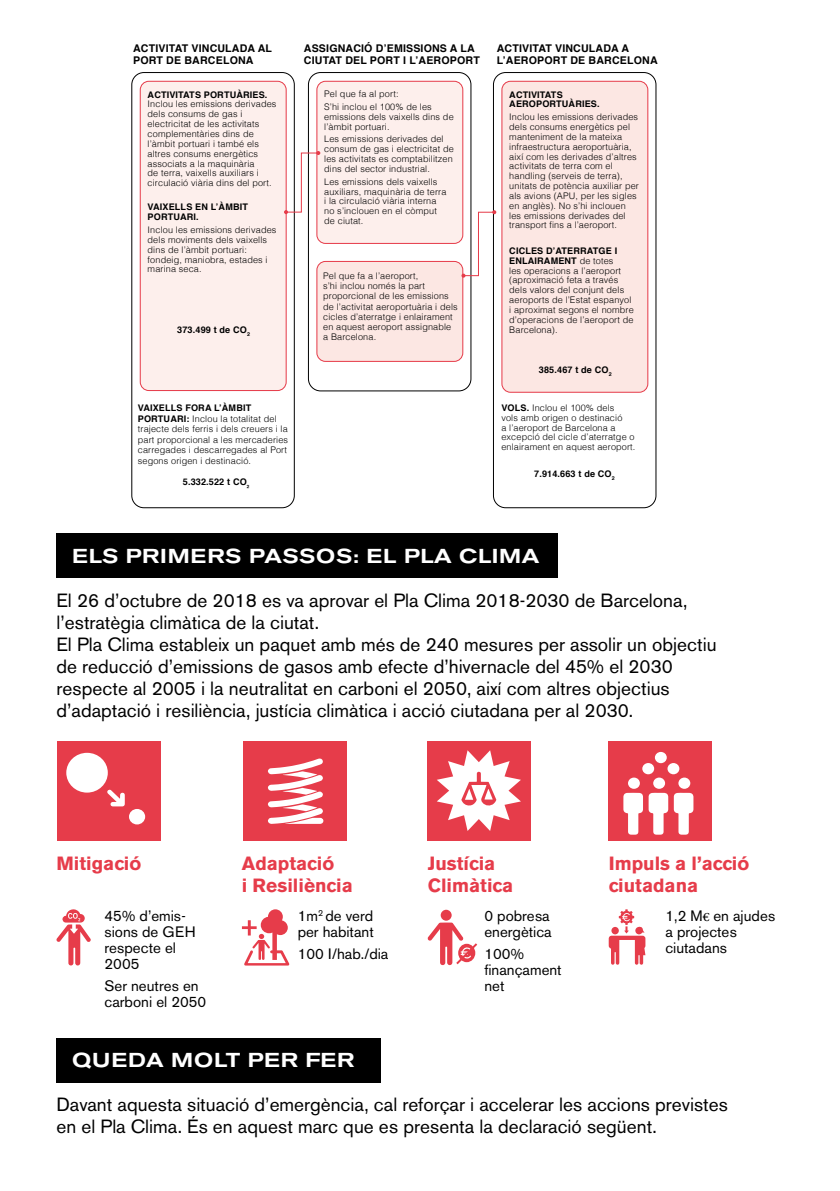
<style>
.page{position:relative;width:840px;height:1191px;background:#fff}
.page>*{position:absolute;margin:0;border:0;box-sizing:border-box;transform-origin:0 0}
.t1{font:500 expanded 20px "Akzidenz Grotesk BE";letter-spacing:.04em;color:#fff}
.t2{font:19px/22px "Akzidenz Grotesk BE";color:#000}
.t3{font:700 19px/22.8px "Akzidenz Grotesk BE";color:#e63c4a}
.t4{font:15px/16px "Akzidenz Grotesk BE";color:#000}
.t5{font:700 10.6px/12.2px "Helvetica";letter-spacing:.015em;color:#000}
.t6{font:300 9px/9.8px "Helvetica";letter-spacing:.015em;color:#000}
.t7{font:700 9px/9.8px "Helvetica";letter-spacing:.015em;color:#000}
.s1{font-weight:700}
.s2{font-family:"Minion Pro"}
</style>
<div class="page">
<div style="left:56px;top:533px;width:501px;height:44px;background:#000"></div>
<div style="left:56px;top:1037px;width:325px;height:45px;background:#000"></div>
<div style="left:58px;top:741px;width:103px;height:99px;background:#e63c4a"></div>
<svg style="left:107px;top:789px;width:18px;height:17px"></svg>
<div style="left:66px;top:753px;width:42px;height:39px;background:#fff;border-radius:50%"></div>
<div style="left:129px;top:809px;width:16px;height:15px;background:#fff;border-radius:50%"></div>
<div style="left:243px;top:741px;width:103px;height:99px;background:#e63c4a"></div>
<div style="left:427px;top:741px;width:103px;height:99px;background:#e63c4a"></div>
<svg style="left:437px;top:750px;width:83px;height:81px"></svg>
<div style="left:608px;top:741px;width:103px;height:99px;background:#e63c4a"></div>
<svg style="left:623px;top:793px;width:19px;height:41px"></svg>
<svg style="left:673px;top:792px;width:20px;height:42px"></svg>
<svg style="left:648px;top:792px;width:19px;height:42px"></svg>
<div style="left:654px;top:752px;width:12px;height:11px;background:#fff;border-radius:50%"></div>
<div style="left:667px;top:763px;width:12px;height:11px;background:#fff;border-radius:50%"></div>
<div style="left:642px;top:763px;width:11px;height:11px;background:#fff;border-radius:50%"></div>
<svg style="left:652px;top:777px;width:12px;height:12px"></svg>
<div style="left:678px;top:777px;width:12px;height:12px;background:#fff;border-radius:50%"></div>
<svg style="left:627px;top:777px;width:12px;height:12px"></svg>
<svg style="left:267px;top:758px;width:56px;height:66px"></svg>
<svg style="left:56px;top:909px;width:35px;height:56px"></svg>
<svg style="left:242px;top:909px;width:47px;height:56px"></svg>
<svg style="left:608px;top:909px;width:37px;height:56px"></svg>
<div style="left:440px;top:909px;width:11px;height:11px;background:#e63c4a;border-radius:50%"></div>
<svg style="left:427px;top:922px;width:51px;height:44px"></svg>
<div style="left:140px;top:81px;width:146px;height:309px;background:#fdefec;border-radius:9px"></div>
<div style="left:140px;top:81px;width:146px;height:310px;border:1px solid #e63c4a;border-radius:9px"></div>
<div style="left:317px;top:81px;width:145px;height:162px;background:#fdefec;border-radius:9px"></div>
<div style="left:316px;top:81px;width:147px;height:163px;border:1px solid #e63c4a;border-radius:9px"></div>
<div style="left:317px;top:261px;width:145px;height:100px;background:#fce7e3;border-radius:9px"></div>
<div style="left:316px;top:261px;width:147px;height:101px;border:1px solid #e63c4a;border-radius:9px"></div>
<div style="left:501px;top:81px;width:146px;height:311px;background:#fce7e3;border-radius:9px"></div>
<div style="left:501px;top:81px;width:147px;height:312px;border:1px solid #e63c4a;border-radius:9px"></div>
<div style="left:132px;top:72px;width:162px;height:436px;border:1px solid #000;border-radius:12px"></div>
<div style="left:308px;top:72px;width:163px;height:319px;border:1px solid #000;border-radius:12px"></div>
<div style="left:493px;top:72px;width:162px;height:436px;border:1px solid #000;border-radius:12px"></div>
<svg style="left:284px;top:151px;width:36px;height:63px"></svg>
<svg style="left:461px;top:210px;width:35px;height:68px"></svg>
<h4 class="t5" style="left:133px;top:42px;width:140px">ACTIVITAT VINCULADA AL<br>PORT DE BARCELONA</h4>
<p class="t6" style="left:147px;top:89px;width:130px"><span class="s1">ACTIVITATS PORTUÀRIES.<br></span>Inclou les emissions derivades dels consums de gas i electricitat de les activitats complementàries dins de l’àmbit portuari i també els altres consums energètics associats a la maquinària<br>de terra, vaixells auxiliars i circulació viària dins del port.</p>
<p class="t7" style="left:147px;top:202px;width:102px">VAIXELLS EN L’ÀMBIT<br>PORTUARI.</p>
<p class="t6" style="left:147px;top:224px;width:130px">Inclou les emissions derivades dels moviments dels vaixells dins de l’àmbit portuari: fondeig, maniobra, estades i marina seca.</p>
<p class="t7" style="left:177px;top:325px;width:74px">373.499 t de CO<sub>2</sub></p>
<h4 class="t5" style="left:304px;top:42px;width:177px">ASSIGNACIÓ D’EMISSIONS A LA<br>CIUTAT DEL PORT I L’AEROPORT</h4>
<p class="t6" style="left:324px;top:87px;width:109px;line-height:12.8px">Pel que fa al port:<br>S’hi inclou el 100% de les</p>
<p class="t6" style="left:324px;top:111px;width:131px">emissions dels vaixells dins de l’àmbit portuari.</p>
<p class="t6" style="left:324px;top:134px;width:131px">Les emissions derivades del consum de gas i electricitat de les activitats es comptabilitzen dins del sector industrial.</p>
<p class="t6" style="left:324px;top:176px;width:124px">Les emissions dels vaixells auxiliars, maquinària de terra i la circulació viària interna no s’inclouen en el còmput de ciutat.</p>
<p class="t6" style="left:323px;top:270px;width:136px">Pel que fa a l’aeroport,<br>s’hi inclou només la part proporcional de les emissions de l’activitat aeroportuària i dels cicles d’aterratge i enlairament en aquest aeroport assignable a Barcelona.</p>
<p class="t6" style="left:138px;top:402px;width:152px;line-height:10.6px"><span class="s1">VAIXELLS FORA L’ÀMBIT<br>PORTUARI:</span> Inclou la totalitat del trajecte dels ferris i dels creuers i la part proporcional a les mercaderies carregades i descarregades al Port segons origen i destinació.</p>
<p class="t7" style="left:183px;top:477px;width:68px">5.332.522 t CO₂</p>
<h4 class="t5" style="left:496px;top:42px;width:162px">ACTIVITAT VINCULADA A<br>L’AEROPORT DE BARCELONA</h4>
<p class="t7" style="left:509px;top:90px;width:92px">ACTIVITATS<br>AEROPORTUÀRIES.</p>
<p class="t6" style="left:509px;top:111px;width:131px">Inclou les emissions derivades dels consums energètics pel manteniment de la mateixa infraestructura aeroportuària, així com les derivades d’altres activitats de terra com el handling (serveis de terra), unitats de potència auxiliar per als avions (APU, per les sigles en anglès). No s’hi inclouen les emissions derivades del transport fins a l’aeroport.</p>
<p class="t6" style="left:509px;top:245px;width:126px"><span class="s1">CICLES D’ATERRATGE I<br>ENLAIRAMENT</span> de totes<br>les operacions a l’aeroport (aproximació feta a través dels valors del conjunt dels aeroports de l’Estat espanyol i aproximat segons el nombre d’operacions de l’aeroport de<br>Barcelona).</p>
<p class="t7" style="left:538px;top:365px;width:74px">385.467 t de CO<sub>2</sub></p>
<p class="t6" style="left:501px;top:402px;width:135px"><span class="s1">VOLS.</span> Inclou el 100% dels<br>vols amb origen o destinació<br>a l’aeroport de Barcelona a excepció del cicle d’aterratge o enlairament en aquest aeroport.</p>
<p class="t7" style="left:534px;top:469px;width:82px">7.914.663 t de CO<sub>2</sub></p>
<h3 class="t1" style="left:72px;top:543px;width:468px">ELS PRIMERS PASSOS: EL PLA CLIMA</h3>
<p class="t2" style="left:56px;top:589px;width:632px">El 26 d’octubre de 2018 es va aprovar el Pla Clima 2018-2030 de Barcelona, l’estratègia climàtica de la ciutat.</p>
<p class="t2" style="left:56px;top:633px;width:661px">El Pla Clima estableix un paquet amb més de 240 mesures per assolir un objectiu de reducció d’emissions de gasos amb efecte d’hivernacle del 45% el 2030 respecte al 2005 i la neutralitat en carboni el 2050, així com altres objectius d’adaptació i resiliència, justícia climàtica i acció ciutadana per al 2030.</p>
<p class="t3" style="left:56px;top:851px;width:86px">Mitigació</p>
<p class="t4" style="left:104px;top:908px;width:93px">45% d’emis&shy;sions de GEH respecte el<br>2005</p>
<p class="t4" style="left:104px;top:977px;width:103px">Ser neutres en carboni el 2050</p>
<p class="t3" style="left:242px;top:851px;width:112px">Adaptació<br>i Resiliència</p>
<p class="t4" style="left:297px;top:908px;width:77px">1m<sup>2</sup> de verd per habitant</p>
<p class="t4" style="left:297px;top:945px;width:92px">100 I/hab./dia</p>
<p class="t3" style="left:427px;top:852px;width:87px;line-height:22px">Justícia<br>Climàtica</p>
<p class="t4" style="left:484px;top:908px;width:69px">0 pobresa energètica</p>
<p class="t4" style="left:484px;top:945px;width:79px">100% finançament net</p>
<p class="t3" style="left:608px;top:851px;width:142px">Impuls a l’acció ciutadana</p>
<p class="t4" style="left:665px;top:908px;width:111px">1,2 M<span class="s2">€</span> en ajudes a projectes ciutadans</p>
<h3 class="t1" style="left:72px;top:1048px;width:283px">QUEDA MOLT PER FER</h3>
<p class="t2" style="left:56px;top:1093px;width:672px">Davant aquesta situació d’emergència, cal reforçar i accelerar les accions previstes en el Pla Clima. És en aquest marc que es presenta la declaració següent.</p>
</div>
